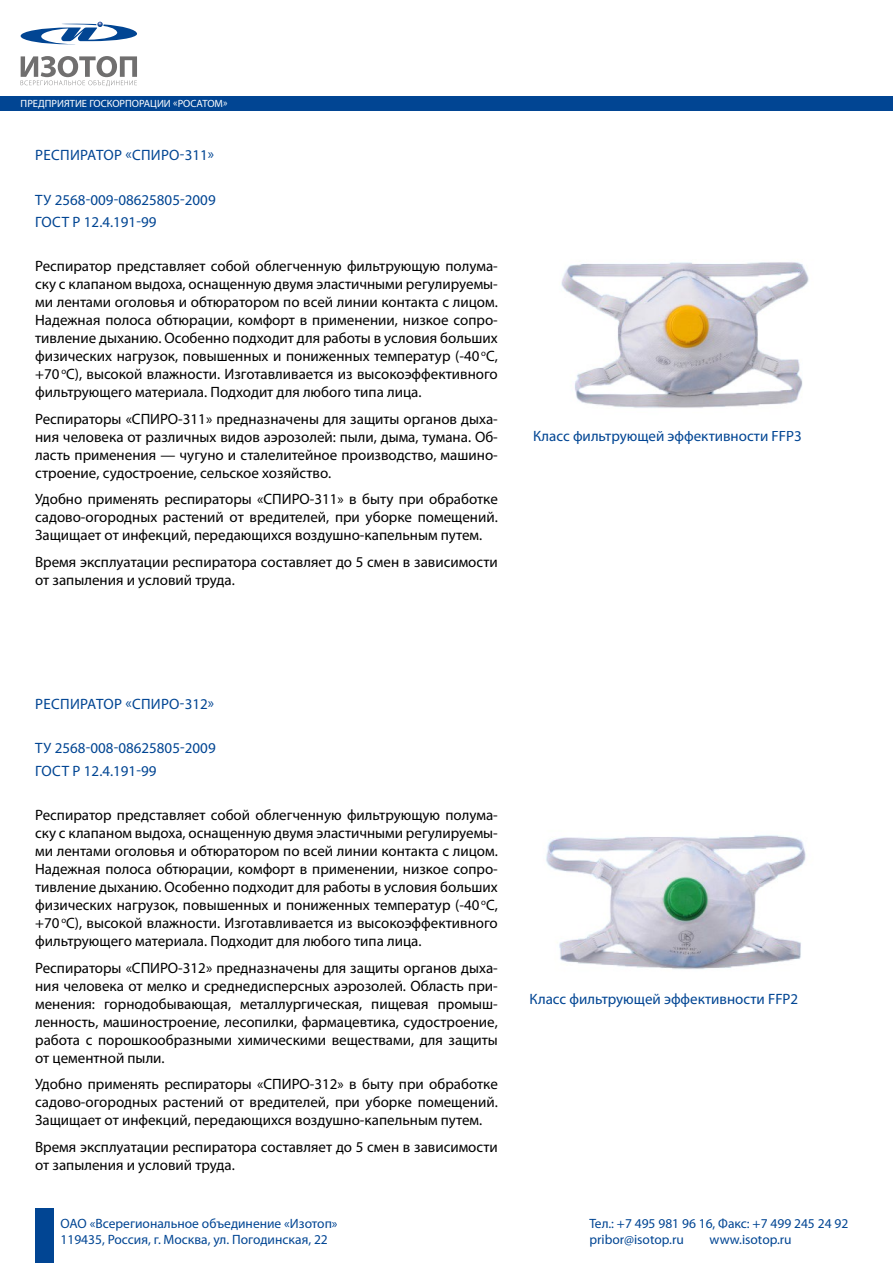
<style>
.page{position:relative;width:893px;height:1263px;background:#fff}
.page>*{position:absolute;margin:0;border:0;box-sizing:border-box;transform-origin:0 0}
.t1{font:15px/18px "Myriad Pro";color:#000;text-align:justify}
.t2{font:15px/22.2px "Myriad Pro";color:#014593}
.t3{font:15px "Myriad Pro";letter-spacing:.02em;color:#014593}
.t4{font:13.5px/16.2px "Myriad Pro";color:#014593}
.t5{font:10.5px "Myriad Pro";color:#fff}
</style>
<div class="page">
<div style="left:35px;top:1209px;width:19px;height:54px;background:#014593"></div>
<div style="left:0;top:96px;width:893px;height:15px;background:#014593"></div>
<svg style="left:21px;top:56px;width:116px;height:30px"></svg>
<svg style="left:21px;top:22px;width:116px;height:22px"></svg>
<img style="left:561px;top:262px;width:248px;height:146px">
<img style="left:546px;top:835px;width:260px;height:135px">
<p class="t5" style="left:21px;top:97px;width:208px">ПРЕДПРИЯТИЕ ГОСКОРПОРАЦИИ «РОСАТОМ»</p>
<p class="t3" style="left:35px;top:146px;width:180px">РЕСПИРАТОР «СПИРО-311»</p>
<p class="t2" style="left:35px;top:188px;width:182px">ТУ 2568-009-08625805-2009<br>ГОСТ Р 12.4.191-99</p>
<p class="t1" style="left:35px;top:257px;width:464px">Респиратор представляет собой облегченную фильтрующую полума&shy;ску с клапаном выдоха, оснащенную двумя эластичными регулируемы&shy;ми лентами оголовья и обтюратором по всей линии контакта с лицом.<br>Надежная полоса обтюрации, комфорт в применении, низкое сопро&shy;тивление дыханию. Особенно подходит для работы в условия больших физических нагрузок, повышенных и пониженных температур (-40 <sup>о</sup>С, +70 <sup>о</sup>С), высокой влажности. Изготавливается из высокоэффективного фильтрующего материала. Подходит для любого типа лица.</p>
<p class="t1" style="left:35px;top:410px;width:464px">Респираторы «СПИРО-311» предназначены для защиты органов дыха&shy;ния человека от различных видов аэрозолей: пыли, дыма, тумана. Об&shy;ласть применения — чугуно и сталелитейное производство, машино&shy;строение, судостроение, сельское хозяйство.</p>
<p class="t1" style="left:35px;top:490px;width:464px">Удобно применять респираторы «СПИРО-311» в быту при обработке садово-огородных растений от вредителей, при уборке помещений.<br>Защищает от инфекций, передающихся воздушно-капельным путем.</p>
<p class="t1" style="left:35px;top:553px;width:464px">Время эксплуатации респиратора составляет до 5 смен в зависимости от запыления и условий труда.</p>
<p class="t2" style="left:533px;top:424px;width:270px">Класс фильтрующей эффективности FFP3</p>
<p class="t3" style="left:35px;top:695px;width:180px">РЕСПИРАТОР «СПИРО-312»</p>
<p class="t2" style="left:35px;top:737px;width:182px">ТУ 2568-008-08625805-2009<br>ГОСТ Р 12.4.191-99</p>
<p class="t1" style="left:35px;top:806px;width:464px">Респиратор представляет собой облегченную фильтрующую полума&shy;ску с клапаном выдоха, оснащенную двумя эластичными регулируемы&shy;ми лентами оголовья и обтюратором по всей линии контакта с лицом.<br>Надежная полоса обтюрации, комфорт в применении, низкое сопро&shy;тивление дыханию. Особенно подходит для работы в условия больших физических нагрузок, повышенных и пониженных температур (-40 <sup>о</sup>С, +70 <sup>о</sup>С), высокой влажности. Изготавливается из высокоэффективного фильтрующего материала. Подходит для любого типа лица.</p>
<p class="t1" style="left:35px;top:958px;width:464px">Респираторы «СПИРО-312» предназначены для защиты органов дыха&shy;ния человека от мелко и среднедисперсных аэрозолей. Область при&shy;менения: горнодобывающая, металлургическая, пищевая промыш&shy;ленность, машиностроение, лесопилки, фармацевтика, судостроение, работа с порошкообразными химическими веществами, для защиты от цементной пыли.</p>
<p class="t1" style="left:35px;top:1075px;width:464px">Удобно применять респираторы «СПИРО-312» в быту при обработке садово-огородных растений от вредителей, при уборке помещений.<br>Защищает от инфекций, передающихся воздушно-капельным путем.</p>
<p class="t1" style="left:35px;top:1137px;width:464px">Время эксплуатации респиратора составляет до 5 смен в зависимости от запыления и условий труда.</p>
<p class="t4" style="left:60px;top:1215px;width:279px">ОАО «Всерегиональное объединение «Изотоп»<br>119435, Россия, г. Москва, ул. Погодинская, 22</p>
<p class="t2" style="left:530px;top:988px;width:270px">Класс фильтрующей эффективности FFP2</p>
<p class="t4" style="left:589px;top:1215px;width:260px">Тел.: +7 495 981 96 16, Факс: +7 499 245 24 92 pribor@isotop.ru</p>
<p class="t4" style="left:710px;top:1231px;width:84px">www.isotop.ru</p>
</div>
